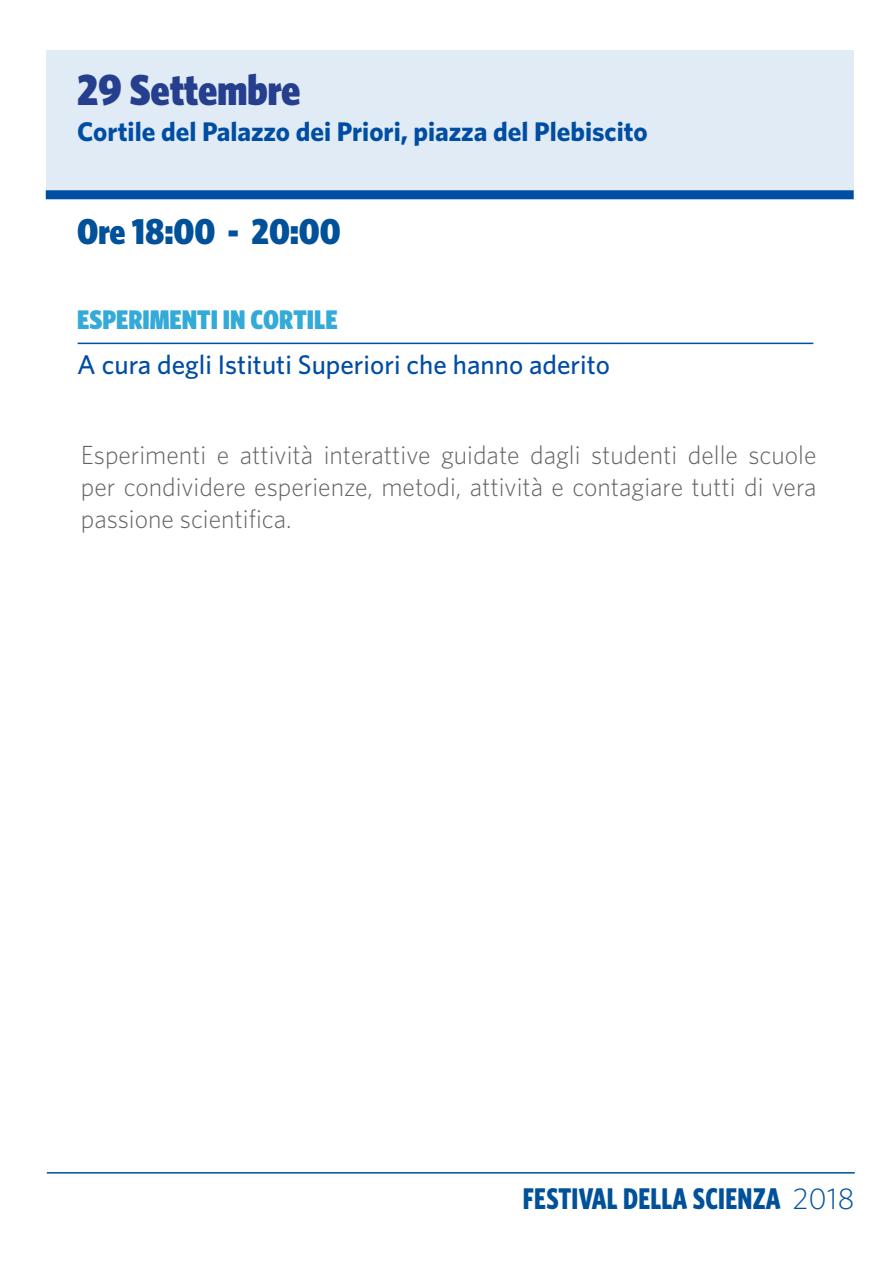
<style>
.page{position:relative;width:893px;height:1263px;background:#fff}
.page>*{position:absolute;margin:0;border:0;box-sizing:border-box;transform-origin:0 0}
.t1{font:900 43.5px "Whitney Condensed";color:#253f8e}
.t2{font:900 36px "Whitney Condensed";color:#01519a}
.t3{font:700 30px "Whitney Condensed";letter-spacing:.01em;color:#01519a;scale:.9 1}
.t4{font:500 27px/45.2px "Whitney";color:#004da4}
.t5{font:700 27px "Whitney";color:#004da4}
.t6{font:300 26.25px/32px "Whitney";color:#636366;text-align:justify}
.s1{font-family:"Whitney Condensed";font-weight:900;color:#33aad8}
.s2{font-family:"Whitney";font-weight:300}
</style>
<div class="page">
<hr style="left:47px;top:1172px;width:808px;height:1px;background:#004da4">
<div style="left:46px;top:50px;width:808px;height:140px;background:#e0ebf5"></div>
<hr style="left:78px;top:343px;width:735px;height:1px;background:#004da4">
<div style="left:46px;top:190px;width:808px;height:9px;background:#004da4"></div>
<p class="t1" style="left:77px;top:64px;width:225px">29 Settembre</p>
<p class="t5" style="left:77px;top:116px;width:572px">Cortile del Palazzo dei Priori, piazza del Plebiscito</p>
<p class="t2" style="left:77px;top:210px;width:265px">Ore 18:00 - 20:00</p>
<p class="t4" style="left:77px;top:296px;width:534px"><span class="s1">ESPERIMENTI IN CORTILE<br></span>A cura degli Istituti Superiori che hanno aderito</p>
<p class="t6" style="left:81px;top:438px;width:737px">Esperimenti e attività interattive guidate dagli studenti delle scuole per condividere esperienze, metodi, attività e contagiare tutti di vera passione scientifica.</p>
<p class="t3" style="left:523px;top:1181px;width:370px">FESTIVAL DELLA SCIENZA <span class="s2">2018</span></p>
</div>
